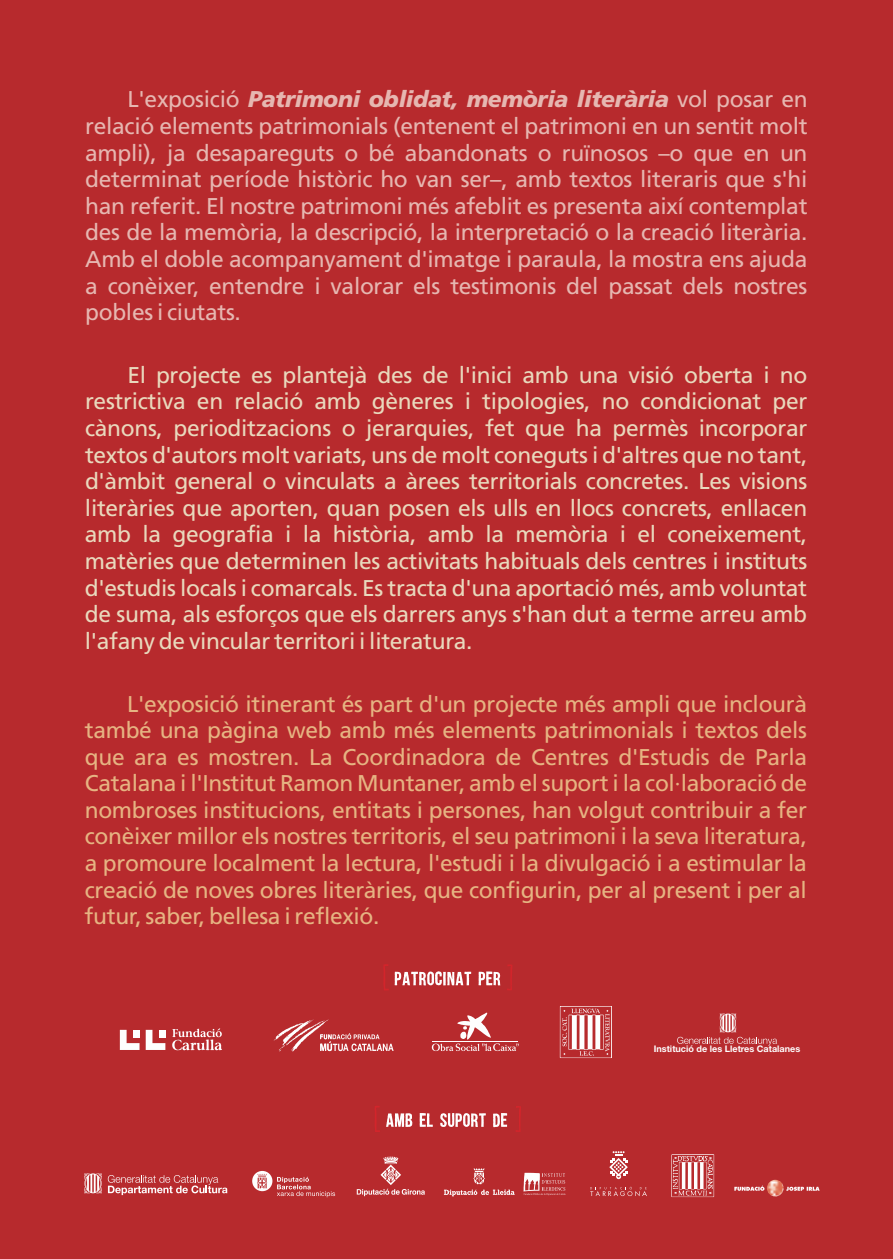
<style>
.page{position:relative;width:893px;height:1259px;background:#b72a2d}
.page>*{position:absolute;margin:0;border:0;box-sizing:border-box;transform-origin:0 0}
.t1{font:22.8px/26.7px "Frutiger";letter-spacing:-.015em;color:#e9d9bd;text-align:justify}
.t2{font:22.8px/26.7px "Frutiger";letter-spacing:-.015em;color:#e6b482;text-align:justify}
.t3{font:22.8px/26.7px "Frutiger";letter-spacing:-.015em;color:#e6b7b1;text-align:justify}
.t4{font:700 9px "Helvetica Neue";color:#fefefe}
.s1{font-weight:900;font-style:italic}
</style>
<div class="page">
<svg style="left:671px;top:1154px;width:43px;height:43px"></svg>
<svg style="left:734px;top:1179px;width:86px;height:18px"></svg>
<svg style="left:523px;top:1172px;width:42px;height:23px"></svg>
<svg style="left:444px;top:1168px;width:71px;height:28px"></svg>
<svg style="left:357px;top:1156px;width:68px;height:40px"></svg>
<svg style="left:609px;top:1151px;width:19px;height:28px"></svg>
<svg style="left:590px;top:1186px;width:57px;height:10px"></svg>
<svg style="left:252px;top:1171px;width:83px;height:26px"></svg>
<svg style="left:108px;top:1175px;width:119px;height:20px"></svg>
<svg style="left:84px;top:1173px;width:18px;height:20px"></svg>
<svg style="left:274px;top:1019px;width:120px;height:32px"></svg>
<svg style="left:433px;top:1012px;width:86px;height:39px"></svg>
<svg style="left:677px;top:1013px;width:100px;height:32px"></svg>
<svg style="left:560px;top:1006px;width:52px;height:52px"></svg>
<svg style="left:172px;top:1028px;width:50px;height:23px"></svg>
<svg style="left:120px;top:1030px;width:20px;height:20px"></svg>
<div style="left:133px;top:1029px;width:7px;height:8px;background:#fefefe"></div>
<svg style="left:146px;top:1030px;width:19px;height:20px"></svg>
<div style="left:159px;top:1029px;width:6px;height:8px;background:#fefefe"></div>
<svg style="left:383px;top:964px;width:6px;height:26px"></svg>
<svg style="left:507px;top:964px;width:6px;height:26px"></svg>
<svg style="left:395px;top:971px;width:105px;height:14px"></svg>
<svg style="left:374px;top:1106px;width:6px;height:26px"></svg>
<svg style="left:516px;top:1106px;width:5px;height:26px"></svg>
<svg style="left:386px;top:1113px;width:47px;height:14px"></svg>
<svg style="left:440px;top:1113px;width:67px;height:14px"></svg>
<p class="t3" style="left:85px;top:88px;width:724px;text-indent:42px">L'exposició <span class="s1">Patrimoni oblidat, memòria literària</span> vol posar en relació elements patrimonials (entenent el patrimoni en un sentit molt ampli), ja desapareguts o bé abandonats o ruïnosos –o que en un determinat període històric ho van ser–, amb textos literaris que s'hi han referit. El nostre patrimoni més afeblit es presenta així contemplat des de la memòria, la descripció, la interpretació o la creació literària.<br>Amb el doble acompanyament d'imatge i paraula, la mostra ens ajuda a conèixer, entendre i valorar els testimonis del passat dels nostres pobles i ciutats.</p>
<p class="t1" style="left:85px;top:364px;width:724px;text-indent:42px">El projecte es plantejà des de l'inici amb una visió oberta i no restrictiva en relació amb gèneres i tipologies, no condicionat per cànons, perioditzacions o jerarquies, fet que ha permès incorporar textos d'autors molt variats, uns de molt coneguts i d'altres que no tant, d'àmbit general o vinculats a àrees territorials concretes. Les visions literàries que aporten, quan posen els ulls en llocs concrets, enllacen amb la geografia i la història, amb la memòria i el coneixement, matèries que determinen les activitats habituals dels centres i instituts d'estudis locals i comarcals. Es tracta d'una aportació més, amb voluntat de suma, als esforços que els darrers anys s'han dut a terme arreu amb l'afany de vincular territori i literatura.</p>
<p class="t2" style="left:85px;top:692px;width:724px;text-indent:42px">L'exposició itinerant és part d'un projecte més ampli que inclourà també una pàgina web amb més elements patrimonials i textos dels que ara es mostren. La Coordinadora de Centres d'Estudis de Parla Catalana i l'Institut Ramon Muntaner, amb el suport i la col·laboració de nombroses institucions, entitats i persones, han volgut contribuir a fer conèixer millor els nostres territoris, el seu patrimoni i la seva literatura, a promoure localment la lectura, l'estudi i la divulgació i a estimular la creació de noves obres literàries, que configurin, per al present i per al futur, saber, bellesa i reflexió.</p>
<p class="t4" style="left:654px;top:1045px;width:148px">Institució de les Lletres Catalanes</p>
</div>
